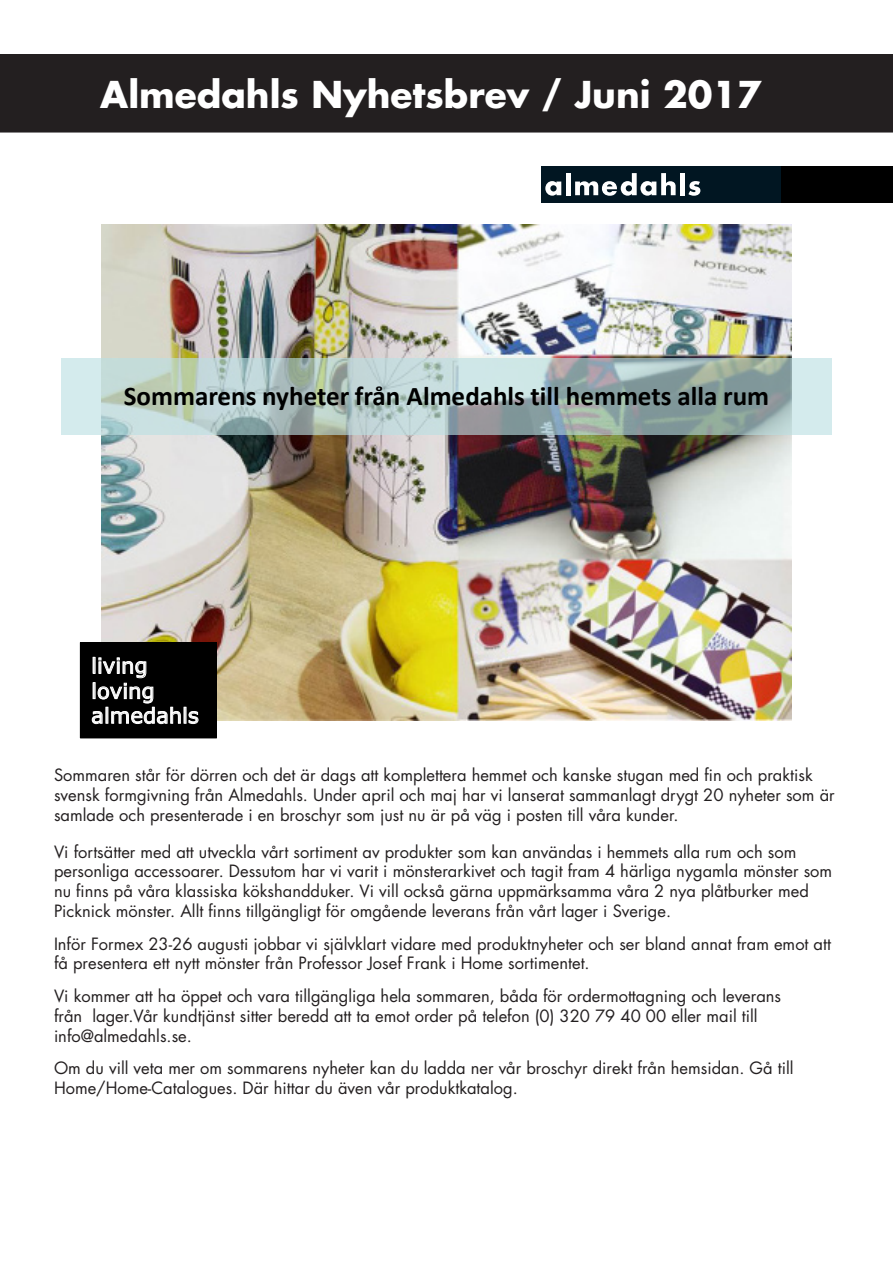
<style>
.page{position:relative;width:893px;height:1263px;background:#fff}
.page>*{position:absolute;margin:0;border:0;box-sizing:border-box;transform-origin:0 0}
.t1{font:700 36px "Futura Std";color:#fff}
.t2{font:700 27px "Calibri";color:#000}
.t3{font:21px/24.9px "MS Reference Sans Serif";color:#fff}
.t4{font:16.5px/19.8px "Futura Std";color:#231f20}
</style>
<div class="page">
<div style="left:1px;top:55px;width:891px;height:77px;background:#231f20"></div>
<div style="left:0;top:54px;width:893px;height:79px;border:2px solid #231f20"></div>
<div style="left:541px;top:166px;width:352px;height:36px;background:#000"></div>
<div style="left:541px;top:166px;width:240px;height:36px;background:#011622"></div>
<svg style="left:545px;top:181px;width:16px;height:15px"></svg>
<div style="left:566px;top:173px;width:5px;height:22px;background:#fff"></div>
<svg style="left:575px;top:173px;width:101px;height:23px"></svg>
<div style="left:680px;top:173px;width:5px;height:22px;background:#fff"></div>
<svg style="left:688px;top:181px;width:12px;height:15px"></svg>
<img style="left:102px;top:224px;width:689px;height:496px">
<div style="left:80px;top:643px;width:136px;height:95px;background:#000"></div>
<div style="left:80px;top:642px;width:137px;height:96px;border:1px solid #000"></div>
<svg style="left:92px;top:657px;width:107px;height:67px"></svg>
<div style="left:61px;top:358px;width:770px;height:76px;background:#bbe0e3;opacity:.63"></div>
<p class="t1" style="left:100px;top:71px;width:663px">Almedahls Nyhetsbrev / Juni 2017</p>
<p class="t2" style="left:124px;top:377px;width:647px">Sommarens nyheter från Almedahls till hemmets alla rum</p>
<p class="t3" style="left:91px;top:653px;width:109px">living loving almedahls</p>
<p class="t4" style="left:54px;top:765px;width:782px">Sommaren står för dörren och det är dags att komplettera hemmet och kanske stugan med fin och praktisk svensk formgivning från Almedahls. Under april och maj har vi lanserat sammanlagt drygt 20 nyheter som är samlade och presenterade i en broschyr som just nu är på väg i posten till våra kunder.</p>
<p class="t4" style="left:54px;top:842px;width:780px">Vi fortsätter med att utveckla vårt sortiment av produkter som kan användas i hemmets alla rum och som personliga accessoarer. Dessutom har vi varit i mönsterarkivet och tagit fram 4 härliga nygamla mönster som nu finns på våra klassiska kökshandduker. Vi vill också gärna uppmärksamma våra 2 nya plåtburker med Picknick mönster. Allt finns tillgängligt för omgående leverans från vårt lager i Sverige.</p>
<p class="t4" style="left:54px;top:934px;width:779px">Inför Formex 23-26 augusti jobbar vi självklart vidare med produktnyheter och ser bland annat fram emot att få presentera ett nytt mönster från Professor Josef Frank i Home sortimentet.</p>
<p class="t4" style="left:54px;top:986px;width:729px">Vi kommer att ha öppet och vara tillgängliga hela sommaren, båda för ordermottagning och leverans från lager.Vår kundtjänst sitter beredd att ta emot order på telefon (0) 320 79 40 00 eller mail till info@almedahls.se.</p>
<p class="t4" style="left:54px;top:1058px;width:741px">Om du vill veta mer om sommarens nyheter kan du ladda ner vår broschyr direkt från hemsidan. Gå till<br>Home/Home-Catalogues. Där hittar du även vår produktkatalog.</p>
</div>
